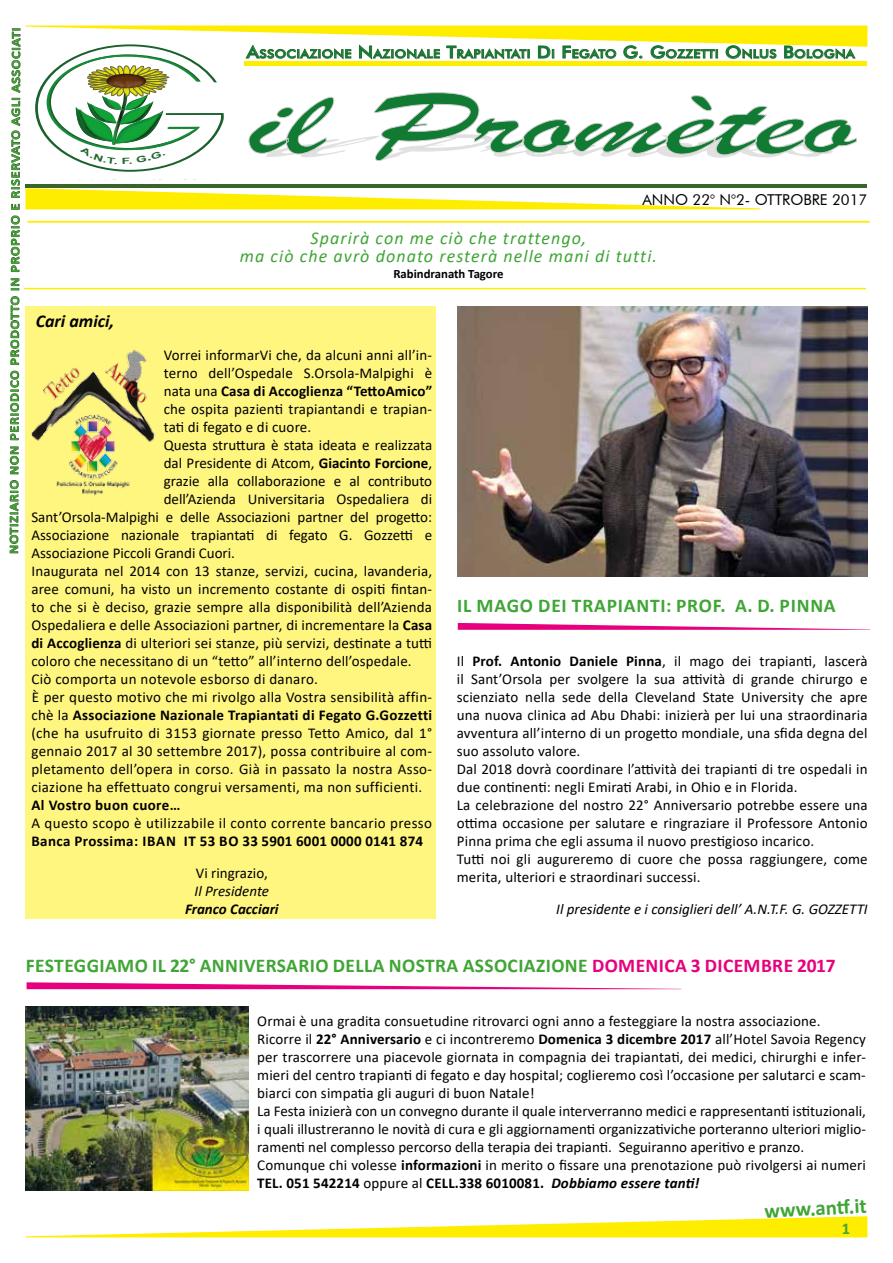
<style>
.page{position:relative;width:893px;height:1263px;background:#fff}
.page>*{position:absolute;margin:0;border:0;box-sizing:border-box;transform-origin:0 0}
.t1{font:700 21px "Calibri";color:#3fa535}
.t2{font:700 19.5px "Calibri";letter-spacing:.02em;color:#3fa535}
.t3{font:700 19.5px "Calibri";letter-spacing:.04em;color:#3fa535}
.t4{font:italic 18px/18px "Calibri";letter-spacing:.06em;color:#3fa535;text-align:center}
.t5{font:italic 700 18px "Calibri";color:#000}
.t6{font:700 16.5px "Calibri";color:#3fa535}
.t7{font:15px/18px "Calibri";letter-spacing:.01em;color:#000}
.t8{font:700 15px "Calibri";letter-spacing:.01em;color:#000}
.t9{font:15px "Calibri";letter-spacing:.015em;color:#3fa535;scale:1.12 1}
.t10{font:italic 15px "Calibri";color:#000}
.t11{font:15px "Futura BT";color:#000}
.t12{font:italic 700 15px "Calibri";color:#000}
.t13{font:700 12.75px "Calibri";color:#000}
.t14{font:500 11.85px "Futura BT";letter-spacing:.03em;color:#0a7b34;scale:1.12 1}
.s1{font-size:16.8px}
.s2{font-weight:400}
.s3{font-weight:700}
.s4{color:#e6007d}
.s5{font-weight:700;font-style:italic}
</style>
<div class="page">
<div style="left:26px;top:306px;width:410px;height:613px;background:#fff680"></div>
<svg style="left:26px;top:1216px;width:841px;height:21px"></svg>
<svg style="left:9px;top:278px;width:11px;height:276px"></svg>
<img style="left:31px;top:350px;width:124px;height:146px">
<svg style="left:27px;top:982px;width:654px;height:7px"></svg>
<svg style="left:458px;top:623px;width:412px;height:7px"></svg>
<img style="left:458px;top:306px;width:410px;height:270px">
<img style="left:26px;top:1007px;width:223px;height:183px">
<hr style="left:28px;top:221px;width:842px;height:1px;background:#ffed00">
<hr style="left:24px;top:288px;width:842px;height:1px;background:#ffed00">
<svg style="left:10px;top:26px;width:857px;height:246px"></svg>
<p class="t9" style="left:4px;top:554px;width:472px;rotate:-90deg">notiziario non periodico prodotto in proprio e riservato agli associati</p>
<p class="t14" style="left:247px;top:47px;width:545px"><span class="s1">A</span>SSOCIAZIONE <span class="s1">N</span>AZIONALE <span class="s1">T</span>RAPIANTATI <span class="s1">D</span>I <span class="s1">F</span>EGATO <span class="s1">G. G</span>OZZETTI <span class="s1">O</span>NLUS <span class="s1">B</span>OLOGNA</p>
<p class="t11" style="left:642px;top:190px;width:227px">ANNO 22° N°2- OTTROBRE 2017</p>
<p class="t5" style="left:36px;top:308px;width:80px">Cari amici,</p>
<p class="t4" style="left:240px;top:228px;width:419px">Sparirà con me ciò che trattengo,<br>ma ciò che avrò donato resterà nelle mani di tutti.</p>
<p class="t13" style="left:393px;top:265px;width:112px">Rabindranath Tagore</p>
<p class="t7" style="left:164px;top:346px;width:270px">Vorrei informarVi che, da alcuni anni all’in-</p>
<p class="t7" style="left:164px;top:364px;width:270px">terno dell’Ospedale S.Orsola-Malpighi è</p>
<p class="t8" style="left:164px;top:380px;width:270px"><span class="s2">nata una</span> Casa di Accoglienza “TettoAmico”</p>
<p class="t7" style="left:164px;top:400px;width:270px">che ospita pazienti trapiantandi e trapian-</p>
<p class="t7" style="left:164px;top:418px;width:149px">tati di fegato e di cuore.</p>
<p class="t7" style="left:164px;top:436px;width:270px">Questa struttura è stata ideata e realizzata</p>
<p class="t7" style="left:164px;top:454px;width:270px">dal Presidente di Atcom, <span class="s3">Giacinto Forcione</span>,</p>
<p class="t7" style="left:164px;top:472px;width:270px">grazie alla collaborazione e al contributo</p>
<p class="t7" style="left:164px;top:490px;width:270px">dell’Azienda Universitaria Ospedaliera di</p>
<p class="t7" style="left:31px;top:508px;width:402px">Sant’Orsola-Malpighi e delle Associazioni partner del progetto:</p>
<p class="t7" style="left:31px;top:526px;width:402px">Associazione nazionale trapiantati di fegato G. Gozzetti e</p>
<p class="t7" style="left:31px;top:544px;width:205px">Associazione Piccoli Grandi Cuori.</p>
<p class="t7" style="left:31px;top:562px;width:402px">Inaugurata nel 2014 con 13 stanze, servizi, cucina, lavanderia,</p>
<p class="t7" style="left:31px;top:580px;width:402px">aree comuni, ha visto un incremento costante di ospiti fintan-</p>
<p class="t7" style="left:31px;top:598px;width:402px">to che si è deciso, grazie sempre alla disponibilità dell’Azienda</p>
<p class="t7" style="left:31px;top:616px;width:402px">Ospedaliera e delle Associazioni partner, di incrementare la <span class="s3">Casa</span></p>
<p class="t7" style="left:31px;top:634px;width:402px"><span class="s3">di Accoglienza</span> di ulteriori sei stanze, più servizi, destinate a tutti</p>
<p class="t7" style="left:31px;top:652px;width:382px">coloro che necessitano di un “tetto” all’interno dell’ospedale.</p>
<p class="t7" style="left:31px;top:670px;width:288px">Ciò comporta un notevole esborso di danaro.</p>
<p class="t7" style="left:32px;top:688px;width:402px">è per questo motivo che mi rivolgo alla Vostra sensibilità affin-</p>
<p class="t8" style="left:31px;top:704px;width:402px"><span class="s2">chè la</span> Associazione Nazionale Trapiantati di Fegato G.Gozzetti</p>
<p class="t7" style="left:31px;top:724px;width:402px">(che ha usufruito di 3153 giornate presso Tetto Amico, dal 1°</p>
<p class="t7" style="left:31px;top:742px;width:402px">gennaio 2017 al 30 settembre 2017), possa contribuire al com-</p>
<p class="t7" style="left:31px;top:760px;width:402px">pletamento dell’opera in corso. Già in passato la nostra Asso-</p>
<p class="t7" style="left:31px;top:778px;width:392px">ciazione ha effettuato congrui versamenti, ma non sufficienti.</p>
<p class="t8" style="left:31px;top:794px;width:150px">Al Vostro buon cuore…</p>
<p class="t7" style="left:31px;top:814px;width:402px">A questo scopo è utilizzabile il conto corrente bancario presso</p>
<p class="t8" style="left:31px;top:830px;width:393px">Banca Prossima: Iban IT 53 BO 33 5901 6001 0000 0141 874</p>
<p class="t7" style="left:196px;top:863px;width:73px">Vi ringrazio,</p>
<p class="t10" style="left:195px;top:880px;width:76px">Il Presidente</p>
<p class="t12" style="left:185px;top:898px;width:95px">Franco Cacciari</p>
<h2 class="t3" style="left:457px;top:592px;width:380px">il mago dei trapianti: Prof. a. d. Pinna</h2>
<p class="t7" style="left:457px;top:652px;width:412px">Il <span class="s3">Prof. Antonio Daniele Pinna</span>, il mago dei trapianti, lascerà il Sant’Orsola per svolgere la sua attività di grande chirurgo e scienziato nella sede della Cleveland State University che apre una nuova clinica ad Abu Dhabi: inizierà per lui una straordinaria avventura all’interno di un progetto mondiale, una sfida degna del suo assoluto valore.<br>Dal 2018 dovrà coordinare l’attività dei trapianti di tre ospedali in due continenti: negli Emirati Arabi, in Ohio e in Florida.<br>La celebrazione del nostro 22° Anniversario potrebbe essere una ottima occasione per salutare e ringraziare il Professore Antonio Pinna prima che egli assuma il nuovo prestigioso incarico.<br>Tutti noi gli augureremo di cuore che possa raggiungere, come merita, ulteriori e straordinari successi.</p>
<p class="t10" style="left:556px;top:898px;width:313px">Il presidente e i consiglieri dell’ A.N.T.F. G. GOZZETTI</p>
<h2 class="t2" style="left:26px;top:952px;width:811px">festeggiamo il 22° anniversario della nostra Associazione <span class="s4">domenica 3 dicembre 2017</span></h2>
<p class="t7" style="left:257px;top:1012px;width:610px">Ormai è una gradita consuetudine ritrovarci ogni anno a festeggiare la nostra associazione.<br>Ricorre il <span class="s3">22° Anniversario</span> e ci incontreremo <span class="s3">Domenica 3 dicembre 2017</span> all’Hotel Savoia Regency per trascorrere una piacevole giornata in compagnia dei trapiantati, dei medici, chirurghi e infer&shy;mieri del centro trapianti di fegato e day hospital; coglieremo così l’occasione per salutarci e scam&shy;biarci con simpatia gli auguri di buon Natale!<br>La Festa inizierà con un convegno durante il quale interverranno medici e rappresentanti istituzionali, i quali illustreranno le novità di cura e gli aggiornamenti organizzativiche porteranno ulteriori miglio&shy;ramenti nel complesso percorso della terapia dei trapianti. Seguiranno aperitivo e pranzo.<br>Comunque chi volesse <span class="s3">informazioni</span> in merito o fissare una prenotazione può rivolgersi ai numeri <span class="s3">TEL. 051 542214</span> oppure al <span class="s3">CELL.338 6010081.</span> <span class="s5">Dobbiamo essere tanti!</span></p>
<h1 class="t1" style="left:764px;top:1196px;width:104px;rotate:-3deg">www.antf.it</h1>
<p class="t6" style="left:842px;top:1217px;width:10px">1</p>
</div>
